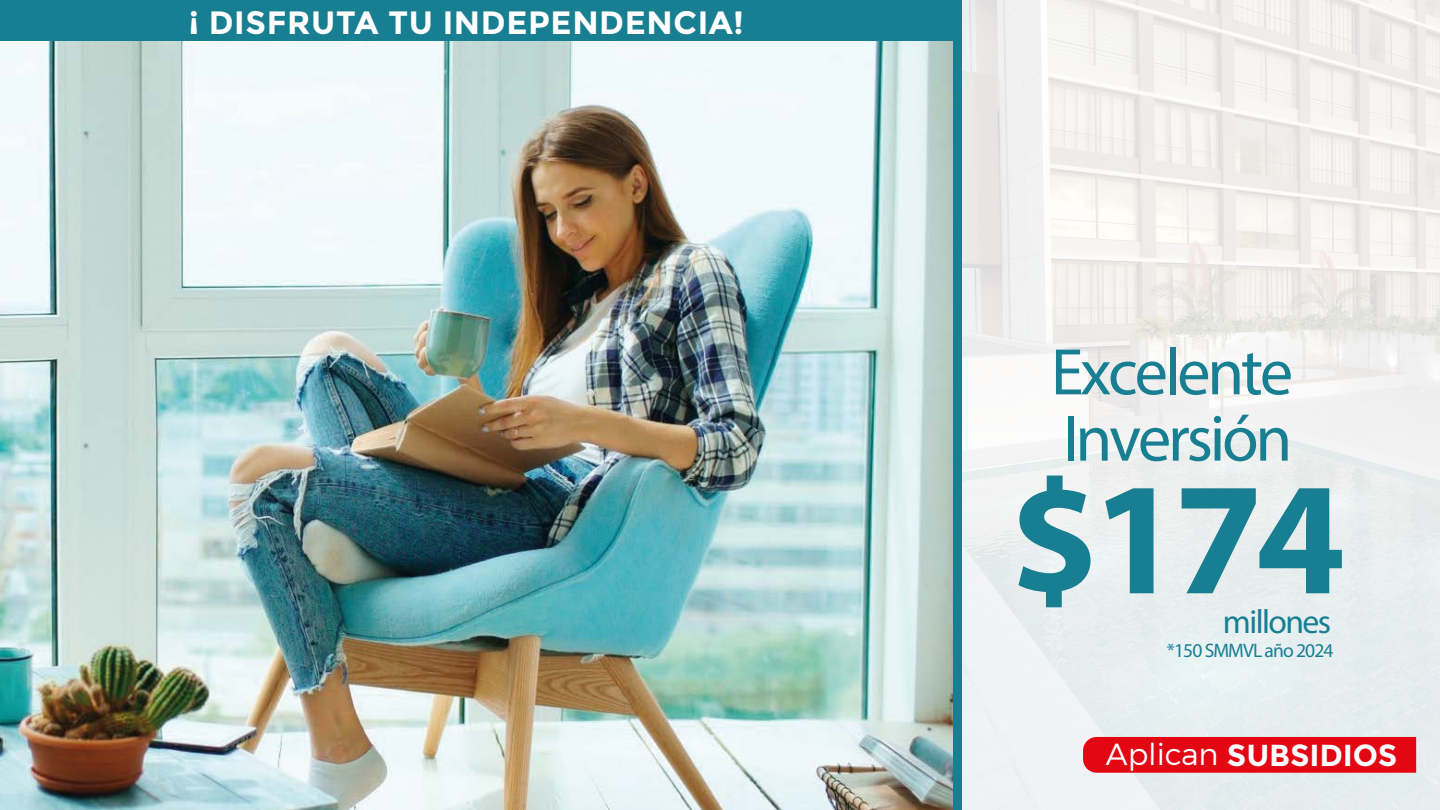
<style>
.page{position:relative;width:1440px;height:810px;background:#fff}
.page>*{position:absolute;margin:0;border:0;box-sizing:border-box;transform-origin:0 0}
.t1{font:700 161.55px "Myriad Pro";color:#187f92}
.t2{font:66.3px/66.3px "Myriad Pro";letter-spacing:-.045em;color:#187f92}
.t3{font:33.67px "Myriad Pro";letter-spacing:-.045em;color:#187f92}
.t4{font:700 32.25px "Montserrat";letter-spacing:.02em;color:#fff}
.t5{font:700 30.45px "Montserrat";letter-spacing:-.005em;color:#fff}
.t6{font:19.58px "Myriad Pro";letter-spacing:-.045em;color:#187f92}
.s1{font-weight:300}
</style>
<div class="page">
<img style="left:962px;top:0;width:478px;height:810px">
<img style="left:0;top:40px;width:953px;height:770px">
<div style="left:1083px;top:737px;width:333px;height:36px;background:#e30613"></div>
<div style="left:0;top:0;width:960px;height:40px;background:#187f92"></div>
<div style="left:953px;top:0;width:9px;height:810px;background:#187f92"></div>
<p class="t4" style="left:189px;top:3px;width:557px">¡ DISFRUTA TU INDEPENDENCIA!</p>
<h2 class="t2" style="left:1051px;top:338px;width:244px">Excelente<br>Inversión</h2>
<h1 class="t1" style="left:1010px;top:434px;width:337px">$174</h1>
<p class="t3" style="left:1223px;top:601px;width:110px">millones</p>
<p class="t6" style="left:1167px;top:638px;width:168px">*150 SMMVL año 2024</p>
<p class="t5" style="left:1106px;top:737px;width:293px"><span class="s1">Aplican</span> SUBSIDIOS</p>
</div>
